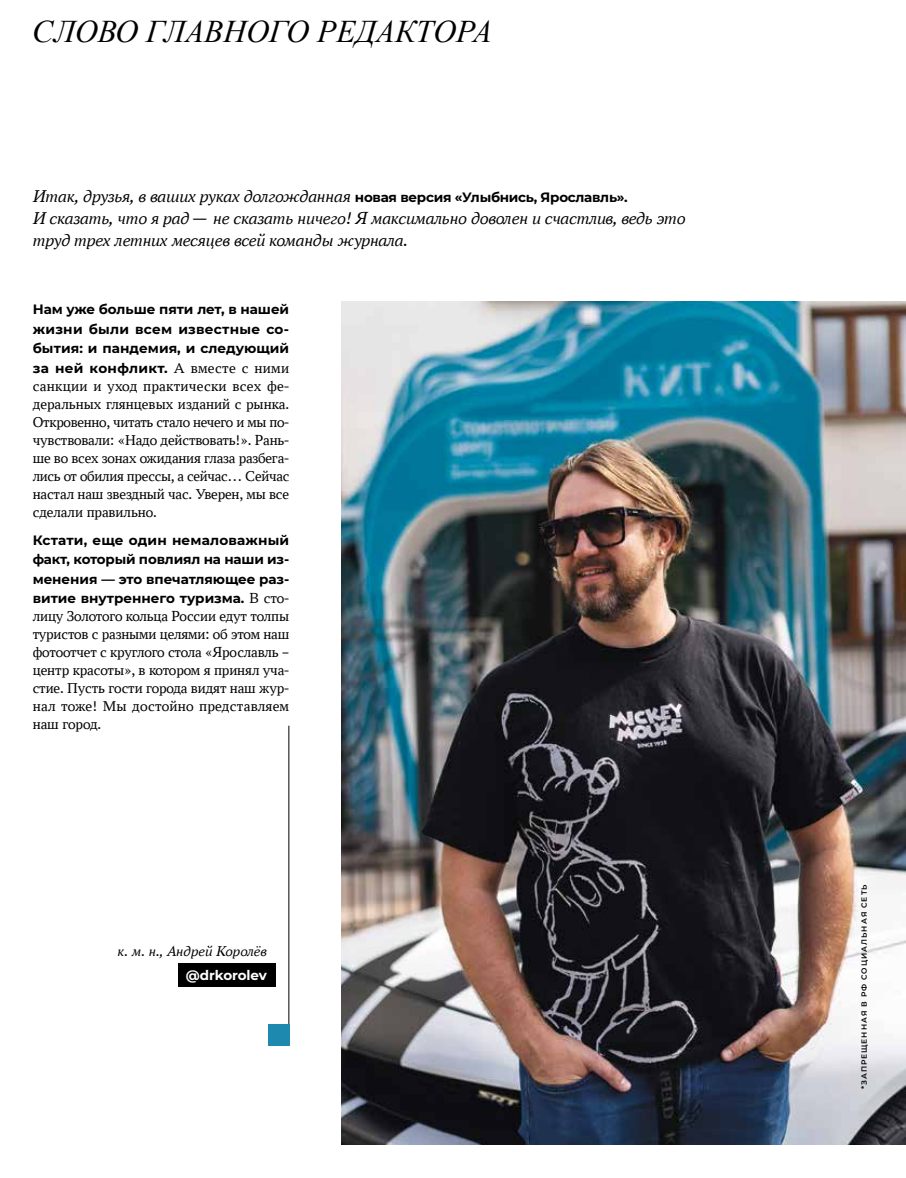
<style>
.page{position:relative;width:906px;height:1178px;background:#fff}
.page>*{position:absolute;margin:0;border:0;box-sizing:border-box;transform-origin:0 0}
.t1{font:italic 31.5px "Times New Roman";color:#000}
.t2{font:italic 18px/21.6px "PT Astra Serif";letter-spacing:-.02em;color:#000}
.t3{font:15px/18px "PT Astra Serif";letter-spacing:-.005em;color:#000;text-align:justify}
.t4{font:italic 15px "PT Astra Serif";letter-spacing:-.005em;color:#000}
.t5{font:700 13.5px/19.5px "Montserrat";color:#000;text-align:justify}
.t6{font:700 13.5px "Montserrat";letter-spacing:-.005em;color:#fff}
.t7{font:600 7.5px "Montserrat";letter-spacing:.135em;color:#000}
.s1{font-family:"Montserrat";font-weight:700;font-style:normal;font-size:13.5px}
.s2{font-family:"PT Astra Serif";font-weight:400;font-size:15px}
</style>
<div class="page">
<img style="left:342px;top:301px;width:564px;height:843px">
<div style="left:178px;top:963px;width:98px;height:24px;background:#000"></div>
<hr style="left:288px;top:726px;width:1px;height:320px;background:#000">
<div style="left:268px;top:1024px;width:21px;height:22px;background:#1d89af"></div>
<h1 class="t1" style="left:32px;top:10px;width:461px">СЛОВО ГЛАВНОГО РЕДАКТОРА</h1>
<p class="t2" style="left:33px;top:185px;width:654px">Итак, друзья, в ваших руках долгожданная <span class="s1">новая версия «Улыбнись, Ярославль».<br></span>И сказать, что я рад — не сказать ничего! Я максимально доволен и счастлив, ведь это труд трех летних месяцев всей команды журнала.</p>
<p class="t5" style="left:33px;top:299px;width:258px">Нам уже больше пяти лет, в нашей жизни были всем известные со&shy;бытия: и пандемия, и следующий за ней конфликт. <span class="s2">А вместе с ними</span></p>
<p class="t3" style="left:33px;top:376px;width:258px">санкции и уход практически всех фе&shy;деральных глянцевых изданий с рынка.<br>Откровенно, читать стало нечего и мы по&shy;чувствовали: «Надо действовать!». Рань&shy;ше во всех зонах ожидания глаза разбега&shy;лись от обилия прессы, а сейчас… Сейчас настал наш звездный час. Уверен, мы все сделали правильно.</p>
<p class="t5" style="left:33px;top:529px;width:258px">Кстати, еще один немаловажный факт, который повлиял на наши из&shy;менения — это впечатляющее раз&shy;витие внутреннего туризма. <span class="s2">В сто-</span></p>
<p class="t3" style="left:33px;top:607px;width:258px">лицу Золотого кольца России едут толпы туристов с разными целями: об этом наш фотоотчет с круглого стола «Ярославль – центр красоты», в котором я принял уча&shy;стие. Пусть гости города видят наш жур&shy;нал тоже! Мы достойно представляем наш город.</p>
<p class="t4" style="left:118px;top:942px;width:151px">к. м. н., Андрей Королёв</p>
<p class="t6" style="left:186px;top:965px;width:82px">@drkorolev</p>
<p class="t7" style="left:858px;top:1089px;width:206px;rotate:-90deg">*ЗАПРЕЩЕННАЯ В РФ СОЦИАЛЬНАЯ СЕТЬ</p>
</div>
